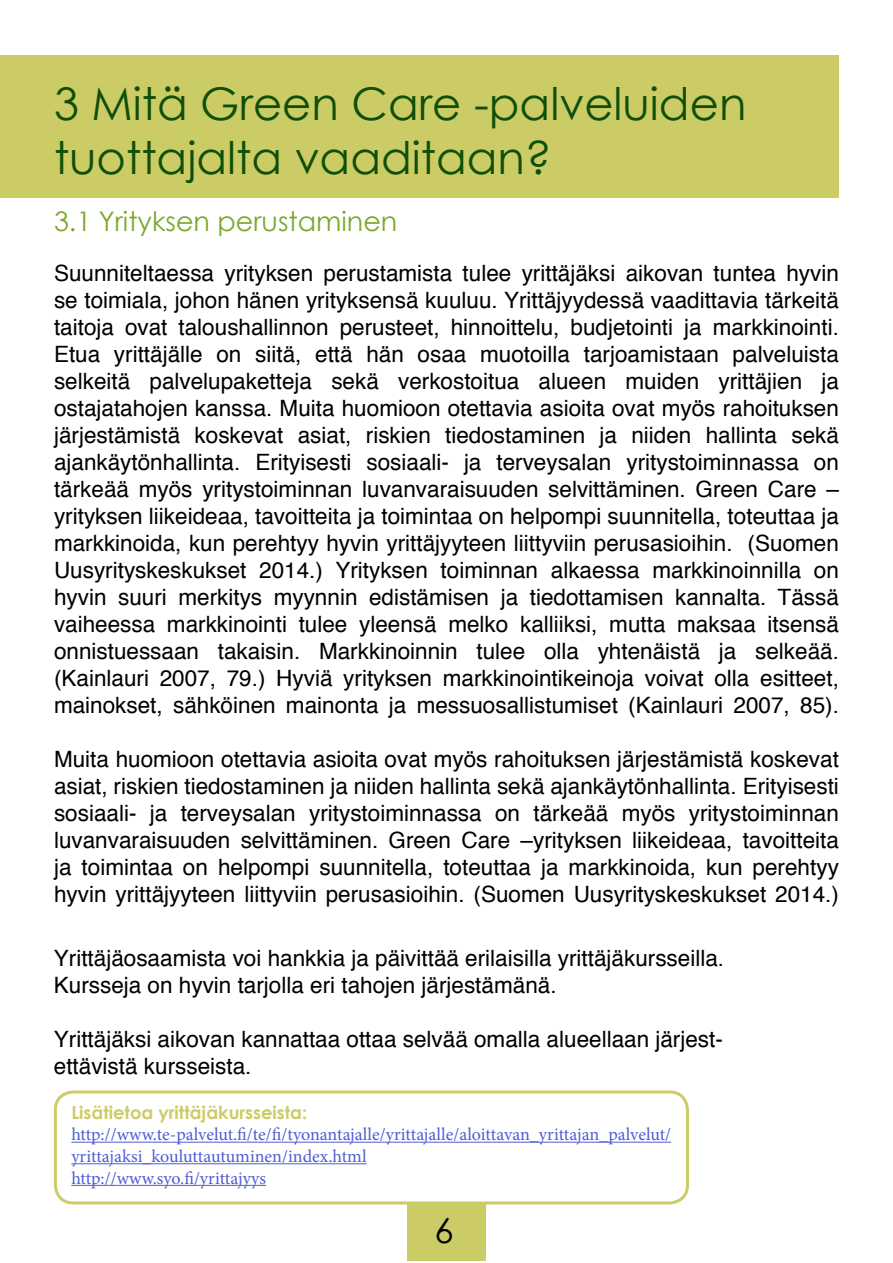
<style>
.page{position:relative;width:893px;height:1263px;background:#fff}
.page>*{position:absolute;margin:0;border:0;box-sizing:border-box;transform-origin:0 0}
.Headings{font:45px "Century Gothic";color:#0f4f08}
.t1{font:34.5px "Century Gothic";color:#000}
.Subheadings{font:27px "Century Gothic";color:#7da72b}
.badycopy{font:22.5px/27px "Helvetica";color:#000;text-align:justify}
.t2{font:18px/21.6px "Minion Pro";color:#4f5cd6}
.t3{font:700 18px "Century Gothic";color:#cc6}
</style>
<div class="page">
<div style="left:0;top:55px;width:838px;height:143px;background:#cc6"></div>
<div style="left:54px;top:1090px;width:635px;height:114px;border:3px solid #cc6;border-radius:18px"></div>
<hr style="left:71px;top:1142px;width:600px;height:1px;background:#4f5cd6">
<hr style="left:71px;top:1163px;width:296px;height:1px;background:#4f5cd6">
<hr style="left:71px;top:1185px;width:195px;height:1px;background:#4f5cd6">
<div style="left:407px;top:1204px;width:79px;height:57px;background:#cc6"></div>
<p class="Headings" style="left:54px;top:72px;width:694px">3 Mitä Green Care -palveluiden</p>
<p class="Headings" style="left:54px;top:126px;width:499px">tuottajalta vaaditaan?</p>
<p class="Subheadings" style="left:54px;top:202px;width:345px">3.1 Yrityksen perustaminen</p>
<p class="badycopy" style="left:54px;top:261px;width:786px">Suunniteltaessa yrityksen perustamista tulee yrittäjäksi aikovan tuntea hyvin se toimiala, johon hänen yrityksensä kuuluu. Yrittäjyydessä vaadittavia tärkeitä taitoja ovat taloushallinnon perusteet, hinnoittelu, budjetointi ja markkinointi.<br>Etua yrittäjälle on siitä, että hän osaa muotoilla tarjoamistaan palveluista selkeitä palvelupaketteja sekä verkostoitua alueen muiden yrittäjien ja ostajatahojen kanssa. Muita huomioon otettavia asioita ovat myös rahoituksen järjestämistä koskevat asiat, riskien tiedostaminen ja niiden hallinta sekä ajankäytönhallinta. Erityisesti sosiaali- ja terveysalan yritystoiminnassa on tärkeää myös yritystoiminnan luvanvaraisuuden selvittäminen. Green Care – yrityksen liikeideaa, tavoitteita ja toimintaa on helpompi suunnitella, toteuttaa ja markkinoida, kun perehtyy hyvin yrittäjyyteen liittyviin perusasioihin. (Suomen Uusyrityskeskukset 2014.) Yrityksen toiminnan alkaessa markkinoinnilla on hyvin suuri merkitys myynnin edistämisen ja tiedottamisen kannalta. Tässä vaiheessa markkinointi tulee yleensä melko kalliiksi, mutta maksaa itsensä onnistuessaan takaisin. Markkinoinnin tulee olla yhtenäistä ja selkeää. (Kainlauri 2007, 79.) Hyviä yrityksen markkinointikeinoja voivat olla esitteet, mainokset, sähköinen mainonta ja messuosallistumiset (Kainlauri 2007, 85).</p>
<p class="badycopy" style="left:54px;top:747px;width:786px">Muita huomioon otettavia asioita ovat myös rahoituksen järjestämistä koskevat asiat, riskien tiedostaminen ja niiden hallinta sekä ajankäytönhallinta. Erityisesti sosiaali- ja terveysalan yritystoiminnassa on tärkeää myös yritystoiminnan luvanvaraisuuden selvittäminen. Green Care –yrityksen liikeideaa, tavoitteita ja toimintaa on helpompi suunnitella, toteuttaa ja markkinoida, kun perehtyy hyvin yrittäjyyteen liittyviin perusasioihin. (Suomen Uusyrityskeskukset 2014.)</p>
<p class="badycopy" style="left:54px;top:945px;width:672px">Yrittäjäosaamista voi hankkia ja päivittää erilaisilla yrittäjäkursseilla.<br>Kursseja on hyvin tarjolla eri tahojen järjestämänä.</p>
<p class="badycopy" style="left:54px;top:1026px;width:671px">Yrittäjäksi aikovan kannattaa ottaa selvää omalla alueellaan järjest&shy;ettävistä kursseista.</p>
<p class="t3" style="left:71px;top:1098px;width:237px">Lisätietoa yrittäjäkursseista:</p>
<p class="t2" style="left:71px;top:1124px;width:601px">http://www.te-palvelut.fi/te/fi/tyonantajalle/yrittajalle/aloittavan_yrittajan_palvelut/ yrittajaksi_kouluttautuminen/index.html</p>
<p class="t2" style="left:71px;top:1167px;width:196px">http://www.syo.fi/yrittajyys</p>
<p class="t1" style="left:434px;top:1207px;width:21px">6</p>
</div>
